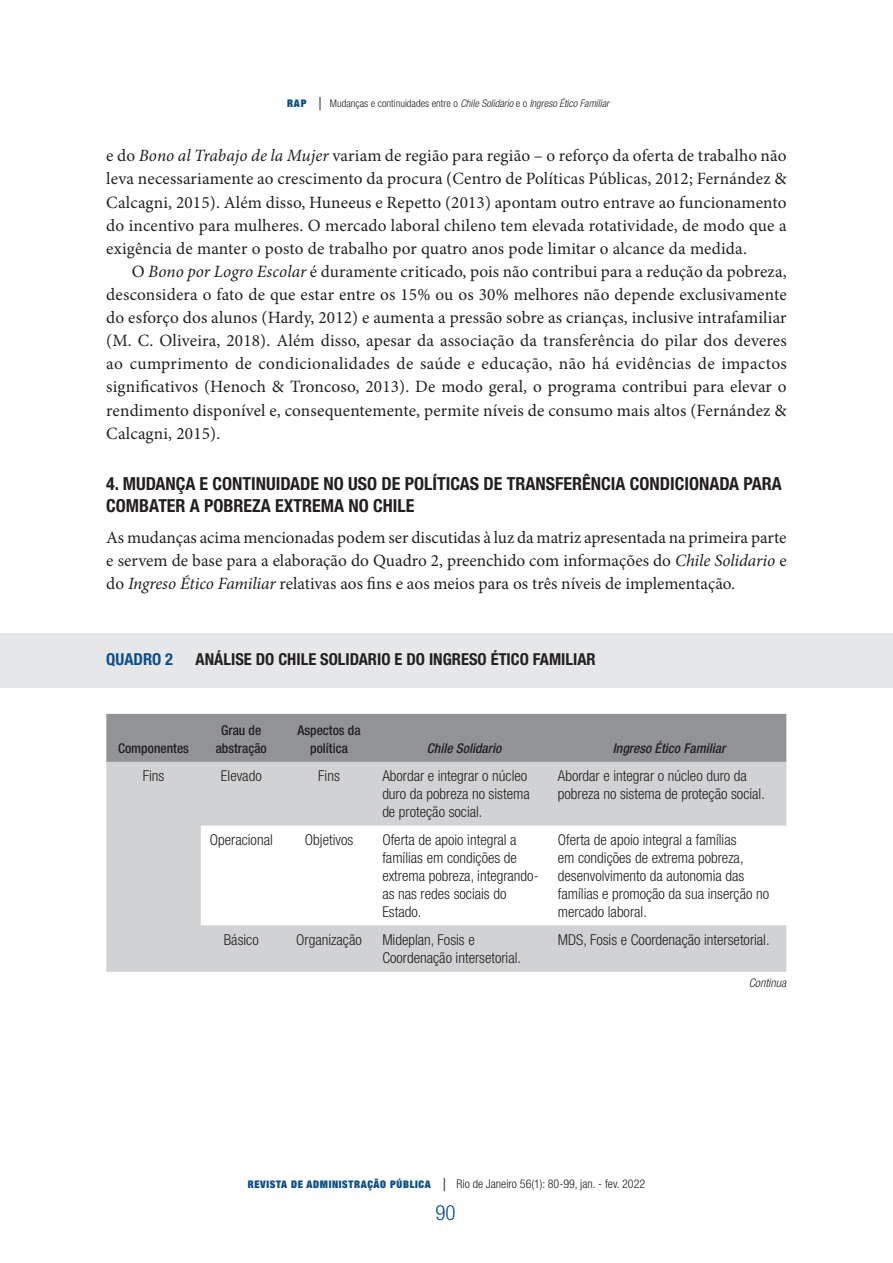
<style>
.page{position:relative;width:893px;height:1263px;background:#fff}
.page>*{position:absolute;margin:0;border:0;box-sizing:border-box;transform-origin:0 0}
.t1{font:300 condensed 21px "Helvetica Neue LT Std";color:#0c4f89}
.SUB1{font:700 condensed 18px/21.6px "Helvetica Neue LT Std";color:#231f20}
.texto_3{font:17.25px/23.1px "Minion Pro";letter-spacing:.01em;color:#231f20;text-align:justify}
.TEXTO_S_RECUO{font:17.25px/23.1px "Minion Pro";color:#231f20;text-align:justify}
.tit_tab{font:700 condensed 16.5px "Helvetica Neue LT Std";color:#231f20}
.tit_tab-2{font:700 condensed 16.5px "Helvetica Neue LT Std";color:#0c4f89}
.TEXTO_TAB{font:300 condensed 15px/18px "Helvetica Neue LT Std";color:#231f20}
.GARGANTA{font:500 condensed 13.5px/18px "Helvetica Neue LT Std";color:#231f20;text-align:center}
.GARGANTA-2{font:italic 500 condensed 13.5px "Helvetica Neue LT Std";color:#231f20}
.t2{font:300 condensed 12px "Helvetica Neue LT Std";color:#231f20}
.TEXTO_TAB-2{font:italic 300 condensed 12px "Helvetica Neue LT Std";color:#231f20}
.t3{font:italic 300 condensed 10.5px "Helvetica Neue LT Std";color:#231f20}
.s1{font-family:"Helvetica Neue";font-weight:900;font-style:normal;font-stretch:expanded;color:#0c4f89}
.s2{font-style:normal;font-size:18px}
.s3{font-style:normal}
.s4{font-style:italic}
.s5{font-family:"Helvetica Neue";font-weight:900;font-stretch:expanded;font-size:10.5px;color:#0c4f89}
.s6{font-size:18px}
</style>
<div class="page">
<div style="left:0;top:633px;width:893px;height:54px;background:#e6e7e9"></div>
<div style="left:106px;top:714px;width:680px;height:48px;background:#919396"></div>
<svg style="left:106px;top:762px;width:680px;height:208px;fill:#d1d2d4"></svg>
<hr style="left:106px;top:970px;width:95px;height:2px;background:#d1d2d4">
<hr style="left:201px;top:970px;width:81px;height:2px;background:#d1d2d4">
<hr style="left:282px;top:970px;width:94px;height:2px;background:#d1d2d4">
<hr style="left:376px;top:970px;width:176px;height:2px;background:#d1d2d4">
<hr style="left:552px;top:970px;width:234px;height:2px;background:#d1d2d4">
<p class="t3" style="left:287px;top:98px;width:323px"><span class="s1">RAP</span> <span class="s2">|</span> <span class="s3">Mudanças e continuidades entre o</span> Chile Solidario <span class="s3">e o</span> Ingreso Ético Familiar</p>
<p class="texto_3" style="left:106px;top:144px;width:682px">e do <span class="s4">Bono al Trabajo de la Mujer</span> variam de região para região – o reforço da oferta de trabalho não leva necessariamente ao crescimento da procura (Centro de Políticas Públicas, 2012; Fernández &amp; Calcagni, 2015). Além disso, Huneeus e Repetto (2013) apontam outro entrave ao funcionamento do incentivo para mulheres. O mercado laboral chileno tem elevada rotatividade, de modo que a exigência de manter o posto de trabalho por quatro anos pode limitar o alcance da medida.</p>
<p class="texto_3" style="left:106px;top:260px;width:682px;text-indent:26px">O <span class="s4">Bono por Logro Escolar</span> é duramente criticado, pois não contribui para a redução da pobreza, desconsidera o fato de que estar entre os 15% ou os 30% melhores não depende exclusivamente do esforço dos alunos (Hardy, 2012) e aumenta a pressão sobre as crianças, inclusive intrafamiliar (M. C. Oliveira, 2018). Além disso, apesar da associação da transferência do pilar dos deveres ao cumprimento de condicionalidades de saúde e educação, não há evidências de impactos significativos (Henoch &amp; Troncoso, 2013). De modo geral, o programa contribui para elevar o rendimento disponível e, consequentemente, permite níveis de consumo mais altos (Fernández &amp; Calcagni, 2015).</p>
<p class="SUB1" style="left:106px;top:472px;width:677px">4. MUDANÇA E CONTINUIDADE NO USO DE POLÍTICAS DE TRANSFERÊNCIA CONDICIONADA PARA<br>COMBATER A POBREZA EXTREMA NO CHILE</p>
<p class="TEXTO_S_RECUO" style="left:106px;top:526px;width:682px">As mudanças acima mencionadas podem ser discutidas à luz da matriz apresentada na primeira parte e servem de base para a elaboração do Quadro 2, preenchido com informações do <span class="s4">Chile Solidario</span> e do <span class="s4">Ingreso Ético Familiar</span> relativas aos fins e aos meios para os três níveis de implementação.</p>
<p class="tit_tab-2" style="left:106px;top:649px;width:68px">QUADRO 2</p>
<p class="tit_tab" style="left:196px;top:649px;width:402px">ANÁLISE DO CHILE SOLIDARIO E DO INGRESO ÉTICO FAMILIAR</p>
<p class="GARGANTA" style="left:118px;top:739px;width:72px">Componentes</p>
<p class="GARGANTA" style="left:216px;top:721px;width:53px">Grau de abstração</p>
<p class="GARGANTA" style="left:297px;top:721px;width:65px">Aspectos da política</p>
<p class="GARGANTA-2" style="left:427px;top:740px;width:76px">Chile Solidario</p>
<p class="GARGANTA-2" style="left:613px;top:740px;width:114px">Ingreso Ético Familiar</p>
<p class="TEXTO_TAB" style="left:143px;top:767px;width:23px">Fins</p>
<p class="TEXTO_TAB" style="left:221px;top:767px;width:42px">Elevado</p>
<p class="TEXTO_TAB" style="left:318px;top:767px;width:23px">Fins</p>
<p class="TEXTO_TAB" style="left:382px;top:767px;width:149px">Abordar e integrar o núcleo duro da pobreza no sistema de proteção social.</p>
<p class="TEXTO_TAB" style="left:558px;top:767px;width:209px">Abordar e integrar o núcleo duro da pobreza no sistema de proteção social.</p>
<p class="TEXTO_TAB" style="left:210px;top:830px;width:65px">Operacional</p>
<p class="TEXTO_TAB" style="left:305px;top:830px;width:50px">Objetivos</p>
<p class="TEXTO_TAB" style="left:382px;top:830px;width:158px">Oferta de apoio integral a famílias em condições de extrema pobreza, integrando&shy;as nas redes sociais do<br>Estado.</p>
<p class="TEXTO_TAB" style="left:558px;top:830px;width:213px">Oferta de apoio integral a famílias<br>em condições de extrema pobreza, desenvolvimento da autonomia das famílias e promoção da sua inserção no mercado laboral.</p>
<p class="TEXTO_TAB" style="left:224px;top:930px;width:36px">Básico</p>
<p class="TEXTO_TAB" style="left:296px;top:930px;width:67px">Organização</p>
<p class="TEXTO_TAB" style="left:382px;top:930px;width:140px">Mideplan, Fosis e<br>Coordenação intersetorial.</p>
<p class="TEXTO_TAB" style="left:558px;top:930px;width:213px">MDS, Fosis e Coordenação intersetorial.</p>
<p class="t2" style="left:248px;top:1176px;width:399px"><span class="s5">REVISTA DE ADMINISTRAÇÃO PÚBLICA</span> <span class="s6">|</span> Rio de Janeiro 56(1): 80-99, jan. - fev. 2022</p>
<p class="t1" style="left:435px;top:1200px;width:22px">90</p>
<p class="TEXTO_TAB-2" style="left:749px;top:976px;width:39px">Continua</p>
</div>
